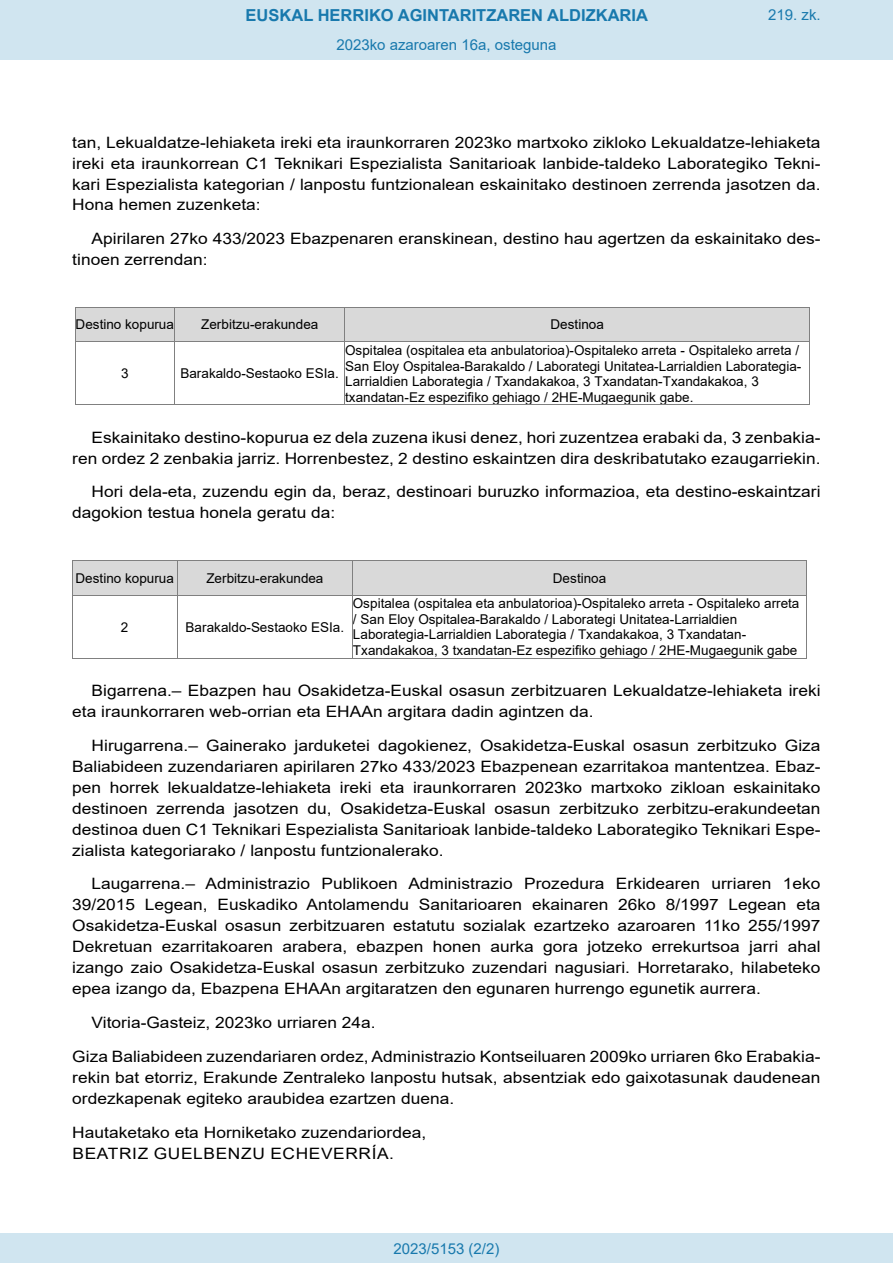
<style>
.page{position:relative;width:893px;height:1263px;background:#fff}
.page>*{position:absolute;margin:0;border:0;box-sizing:border-box;transform-origin:0 0}
.t1{font:700 16.5px "Arial";color:#1879ad}
.BOPVDetalle{font:15.6px/21px "Arial";color:#000;text-align:justify;scale:1.11 1}
.BOPVDisposicionTitulo{font:15.6px/21px "Arial";color:#000;text-align:justify;scale:1.11 1}
.BOPVFirmaPuesto{font:15.6px "Arial";color:#000;scale:1.11 1}
.BOPVFirmaLugFec{font:15.6px "Arial";color:#000;scale:1.11 1}
.BOPVFirmaNombre{font:15.6px "Arial";letter-spacing:.035em;color:#000;scale:1.11 1}
.Paginacion_Centro{font:15px "Arial";color:#1879ad}
.t2{font:13.5px/15.6px "Arial";letter-spacing:.005em;color:#000}
</style>
<div class="page">
<div style="left:0;top:0;width:893px;height:60px;background:#d0e5f0"></div>
<div style="left:0;top:1233px;width:893px;height:30px;background:#d0e5f0"></div>
<div style="left:76px;top:308px;width:98px;height:34px;background:#d9d9d9"></div>
<div style="left:175px;top:308px;width:169px;height:34px;background:#d9d9d9"></div>
<div style="left:345px;top:308px;width:464px;height:34px;background:#d9d9d9"></div>
<hr style="left:76px;top:307px;width:98px;height:1px;background:#808080">
<hr style="left:175px;top:307px;width:169px;height:1px;background:#808080">
<hr style="left:345px;top:307px;width:464px;height:1px;background:#808080">
<hr style="left:75px;top:308px;width:1px;height:34px;background:#808080">
<hr style="left:174px;top:308px;width:1px;height:34px;background:#808080">
<hr style="left:344px;top:308px;width:1px;height:34px;background:#808080">
<hr style="left:809px;top:308px;width:1px;height:34px;background:#808080">
<hr style="left:76px;top:342px;width:98px;height:1px;background:#808080">
<hr style="left:175px;top:342px;width:169px;height:1px;background:#808080">
<hr style="left:345px;top:342px;width:464px;height:1px;background:#808080">
<hr style="left:75px;top:342px;width:1px;height:62px;background:#808080">
<hr style="left:76px;top:404px;width:98px;height:1px;background:#808080">
<hr style="left:174px;top:342px;width:1px;height:62px;background:#808080">
<hr style="left:175px;top:404px;width:169px;height:1px;background:#808080">
<hr style="left:344px;top:342px;width:1px;height:62px;background:#808080">
<hr style="left:345px;top:404px;width:464px;height:1px;background:#808080">
<hr style="left:809px;top:342px;width:1px;height:62px;background:#808080">
<div style="left:73px;top:561px;width:104px;height:34px;background:#d9d9d9"></div>
<div style="left:178px;top:561px;width:174px;height:34px;background:#d9d9d9"></div>
<div style="left:353px;top:561px;width:453px;height:34px;background:#d9d9d9"></div>
<hr style="left:73px;top:560px;width:104px;height:1px;background:#808080">
<hr style="left:178px;top:560px;width:174px;height:1px;background:#808080">
<hr style="left:353px;top:560px;width:453px;height:1px;background:#808080">
<hr style="left:72px;top:561px;width:1px;height:34px;background:#808080">
<hr style="left:177px;top:561px;width:1px;height:34px;background:#808080">
<hr style="left:352px;top:561px;width:1px;height:34px;background:#808080">
<hr style="left:806px;top:561px;width:1px;height:34px;background:#808080">
<hr style="left:73px;top:595px;width:104px;height:1px;background:#808080">
<hr style="left:178px;top:595px;width:174px;height:1px;background:#808080">
<hr style="left:353px;top:595px;width:453px;height:1px;background:#808080">
<hr style="left:72px;top:596px;width:1px;height:62px;background:#808080">
<hr style="left:73px;top:658px;width:104px;height:1px;background:#808080">
<hr style="left:177px;top:596px;width:1px;height:62px;background:#808080">
<hr style="left:178px;top:658px;width:174px;height:1px;background:#808080">
<hr style="left:352px;top:596px;width:1px;height:62px;background:#808080">
<hr style="left:353px;top:658px;width:453px;height:1px;background:#808080">
<hr style="left:806px;top:596px;width:1px;height:62px;background:#808080">
<p class="t1" style="left:246px;top:3px;width:404px">EUSKAL HERRIKO AGINTARITZAREN ALDIZKARIA</p>
<p class="Paginacion_Centro" style="left:336px;top:35px;width:222px">2023ko azaroaren 16a, osteguna</p>
<p class="Paginacion_Centro" style="left:768px;top:5px;width:54px">219. zk.</p>
<p class="BOPVDetalle" style="left:72px;top:132px;width:676px">tan, Lekualdatze-lehiaketa ireki eta iraunkorraren 2023ko martxoko zikloko Lekualdatze-lehiaketa ireki eta iraunkorrean C1 Teknikari Espezialista Sanitarioak lanbide-taldeko Laborategiko Tekni&shy;kari Espezialista kategorian / lanpostu funtzionalean eskainitako destinoen zerrenda jasotzen da.<br>Hona hemen zuzenketa:</p>
<p class="BOPVDetalle" style="left:72px;top:228px;width:676px;text-indent:19px">Apirilaren 27ko 433/2023 Ebazpenaren eranskinean, destino hau agertzen da eskainitako des&shy;tinoen zerrendan:</p>
<p class="t2" style="left:76px;top:317px;width:100px">Destino kopurua</p>
<p class="t2" style="left:201px;top:317px;width:119px">Zerbitzu-erakundea</p>
<p class="t2" style="left:550px;top:317px;width:55px">Destinoa</p>
<p class="t2" style="left:121px;top:366px;width:9px">3</p>
<p class="t2" style="left:180px;top:366px;width:160px">Barakaldo-Sestaoko ESIa.</p>
<p class="t2" style="left:345px;top:342px;width:458px">Ospitalea (ospitalea eta anbulatorioa)-Ospitaleko arreta - Ospitaleko arreta / San Eloy Ospitalea-Barakaldo / Laborategi Unitatea-Larrialdien Laborategia-Larrialdien Laborategia / Txandakakoa, 3 Txandatan-Txandakakoa, 3 txandatan-Ez espezifiko gehiago / 2HE-Mugaegunik gabe.</p>
<p class="BOPVDetalle" style="left:72px;top:426px;width:676px;text-align:right">Eskainitako destino-kopurua ez dela zuzena ikusi denez, hori zuzentzea erabaki da, 3 zenbakia&shy;ren ordez 2 zenbakia jarriz. Horrenbestez, 2 destino eskaintzen dira deskribatutako ezaugarriekin.</p>
<p class="BOPVDetalle" style="left:72px;top:481px;width:676px;text-indent:19px">Hori dela-eta, zuzendu egin da, beraz, destinoari buruzko informazioa, eta destino-eskaintzari dagokion testua honela geratu da:</p>
<p class="t2" style="left:75px;top:570px;width:100px">Destino kopurua</p>
<p class="t2" style="left:206px;top:570px;width:119px">Zerbitzu-erakundea</p>
<p class="t2" style="left:553px;top:570px;width:55px">Destinoa</p>
<p class="t2" style="left:121px;top:619px;width:9px">2</p>
<p class="t2" style="left:186px;top:619px;width:160px">Barakaldo-Sestaoko ESIa.</p>
<p class="t2" style="left:353px;top:596px;width:448px">Ospitalea (ospitalea eta anbulatorioa)-Ospitaleko arreta - Ospitaleko arreta / San Eloy Ospitalea-Barakaldo / Laborategi Unitatea-Larrialdien Laborategia-Larrialdien Laborategia / Txandakakoa, 3 Txandatan-Txandakakoa, 3 txandatan-Ez espezifiko gehiago / 2HE-Mugaegunik gabe</p>
<p class="BOPVDetalle" style="left:72px;top:680px;width:676px;text-indent:19px">Bigarrena.– Ebazpen hau Osakidetza-Euskal osasun zerbitzuaren Lekualdatze-lehiaketa ireki eta iraunkorraren web-orrian eta EHAAn argitara dadin agintzen da.</p>
<p class="BOPVDetalle" style="left:72px;top:735px;width:676px;text-indent:19px">Hirugarrena.– Gainerako jarduketei dagokienez, Osakidetza-Euskal osasun zerbitzuko Giza Baliabideen zuzendariaren apirilaren 27ko 433/2023 Ebazpenean ezarritakoa mantentzea. Ebaz&shy;pen horrek lekualdatze-lehiaketa ireki eta iraunkorraren 2023ko martxoko zikloan eskainitako destinoen zerrenda jasotzen du, Osakidetza-Euskal osasun zerbitzuko zerbitzu-erakundeetan destinoa duen C1 Teknikari Espezialista Sanitarioak lanbide-taldeko Laborategiko Teknikari Espe&shy;zialista kategoriarako / lanpostu funtzionalerako.</p>
<p class="BOPVDetalle" style="left:72px;top:873px;width:676px;text-indent:19px">Laugarrena.– Administrazio Publikoen Administrazio Prozedura Erkidearen urriaren 1eko 39/2015 Legean, Euskadiko Antolamendu Sanitarioaren ekainaren 26ko 8/1997 Legean eta Osakidetza-Euskal osasun zerbitzuaren estatutu sozialak ezartzeko azaroaren 11ko 255/1997<br>Dekretuan ezarritakoaren arabera, ebazpen honen aurka gora jotzeko errekurtsoa jarri ahal izango zaio Osakidetza-Euskal osasun zerbitzuko zuzendari nagusiari. Horretarako, hilabeteko epea izango da, Ebazpena EHAAn argitaratzen den egunaren hurrengo egunetik aurrera.</p>
<p class="BOPVFirmaLugFec" style="left:92px;top:1012px;width:257px">Vitoria-Gasteiz, 2023ko urriaren 24a.</p>
<p class="BOPVDisposicionTitulo" style="left:72px;top:1046px;width:676px">Giza Baliabideen zuzendariaren ordez, Administrazio Kontseiluaren 2009ko urriaren 6ko Erabakia&shy;rekin bat etorriz, Erakunde Zentraleko lanpostu hutsak, absentziak edo gaixotasunak daudenean ordezkapenak egiteko araubidea ezartzen duena.</p>
<p class="BOPVFirmaPuesto" style="left:72px;top:1121px;width:320px">Hautaketako eta Horniketako zuzendariordea,</p>
<p class="BOPVFirmaNombre" style="left:73px;top:1142px;width:291px">BEATRIZ GUELBENZU ECHEVERRÍA.</p>
<p class="Paginacion_Centro" style="left:393px;top:1238px;width:107px">2023/5153 (2/2)</p>
</div>
